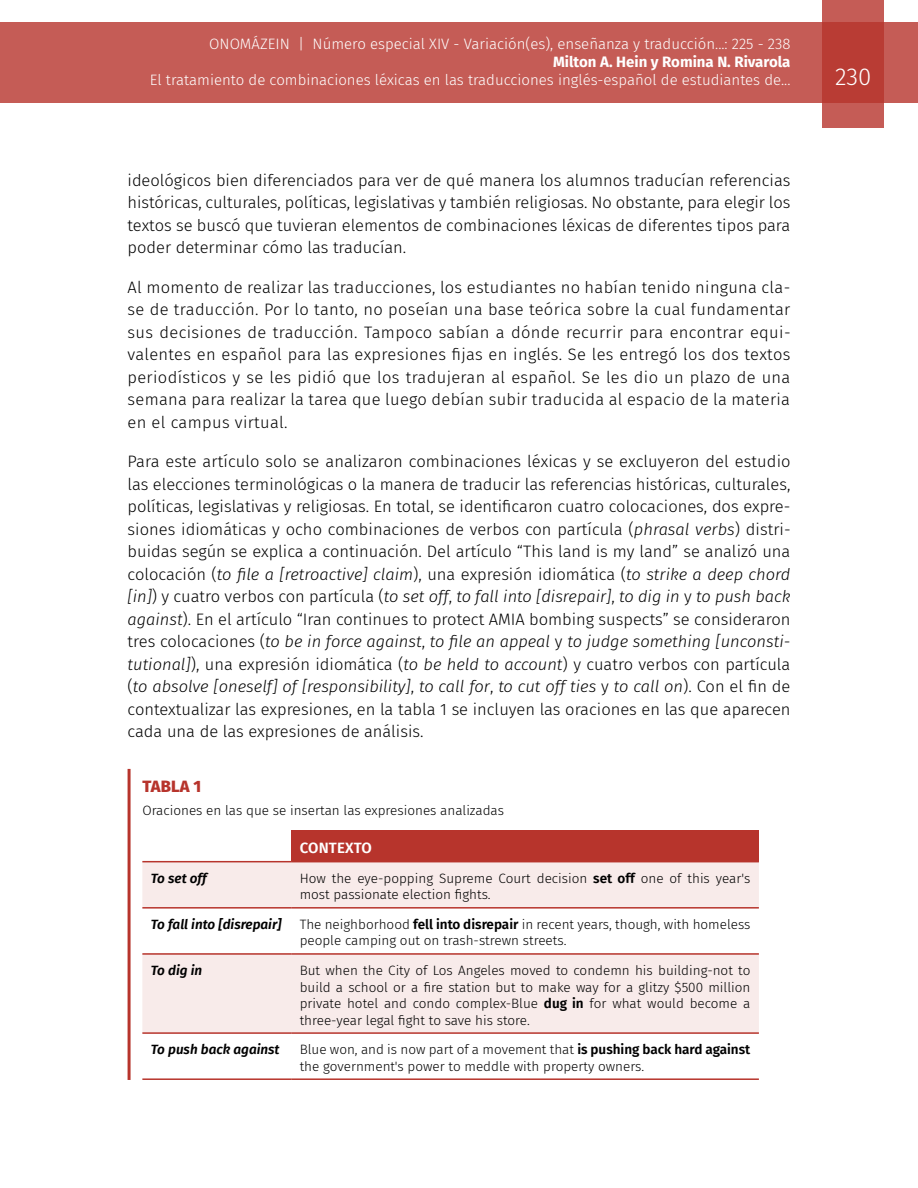
<style>
.page{position:relative;width:918px;height:1188px;background:#fff}
.page>*{position:absolute;margin:0;border:0;box-sizing:border-box;transform-origin:0 0}
.t1{font:300 24px "Fira Sans";color:#fff}
.t2{font:300 16.5px/22.5px "Fira Sans";color:#000;text-align:justify}
.t3{font:800 16.5px "Fira Sans";letter-spacing:.01em;color:#b7342c}
.t4{font:300 15px "Fira Sans";color:#fff}
.t5{font:700 15px "Fira Sans";color:#fff}
.t6{font:600 15px "Fira Sans";letter-spacing:.01em;color:#fff}
.t7{font:300 13.5px/16.5px "Fira Sans";color:#000}
.t8{font:italic 600 13.5px "Fira Sans";color:#000}
.s1{font-style:italic}
.s2{font-weight:600}
</style>
<div class="page">
<div style="left:0;top:23px;width:918px;height:80px;background:#c55c56"></div>
<svg style="left:822px;top:0;width:62px;height:128px;background:#bd4740"></svg>
<hr style="left:128px;top:769px;width:3px;height:311px;background:#b7342c">
<div style="left:291px;top:831px;width:468px;height:31px;background:#b7342c"></div>
<svg style="left:142px;top:862px;width:617px;height:170px;fill:#f8ebea"></svg>
<hr style="left:142px;top:953px;width:149px;height:2px;background:#b7342c">
<hr style="left:291px;top:953px;width:468px;height:2px;background:#b7342c">
<hr style="left:142px;top:1032px;width:149px;height:2px;background:#b7342c">
<hr style="left:291px;top:1032px;width:468px;height:2px;background:#b7342c">
<hr style="left:142px;top:1078px;width:149px;height:2px;background:#b7342c">
<hr style="left:291px;top:1078px;width:468px;height:2px;background:#b7342c">
<hr style="left:142px;top:861px;width:149px;height:1px;background:#b7342c">
<hr style="left:142px;top:907px;width:149px;height:2px;background:#b7342c">
<hr style="left:291px;top:907px;width:468px;height:2px;background:#b7342c">
<p class="t4" style="left:209px;top:34px;width:583px">ONOMÁZEIN | Número especial XIV - Variación(es), enseñanza y traducción...: 225 - 238</p>
<p class="t5" style="left:553px;top:50px;width:239px">Milton A. Hein y Romina N. Rivarola</p>
<p class="t4" style="left:150px;top:70px;width:642px">El tratamiento de combinaciones léxicas en las traducciones inglés-español de estudiantes de...</p>
<h1 class="t1" style="left:835px;top:60px;width:38px">230</h1>
<p class="t2" style="left:128px;top:168px;width:664px">ideológicos bien diferenciados para ver de qué manera los alumnos traducían referencias históricas, culturales, políticas, legislativas y también religiosas. No obstante, para elegir los textos se buscó que tuvieran elementos de combinaciones léxicas de diferentes tipos para poder determinar cómo las traducían.</p>
<p class="t2" style="left:128px;top:275px;width:665px">Al momento de realizar las traducciones, los estudiantes no habían tenido ninguna cla&shy;se de traducción. Por lo tanto, no poseían una base teórica sobre la cual fundamentar sus decisiones de traducción. Tampoco sabían a dónde recurrir para encontrar equi&shy;valentes en español para las expresiones fijas en inglés. Se les entregó los dos textos periodísticos y se les pidió que los tradujeran al español. Se les dio un plazo de una semana para realizar la tarea que luego debían subir traducida al espacio de la materia en el campus virtual.</p>
<p class="t2" style="left:128px;top:450px;width:665px">Para este artículo solo se analizaron combinaciones léxicas y se excluyeron del estudio las elecciones terminológicas o la manera de traducir las referencias históricas, culturales, políticas, legislativas y religiosas. En total, se identificaron cuatro colocaciones, dos expre&shy;siones idiomáticas y ocho combinaciones de verbos con partícula (<span class="s1">phrasal verbs</span>) distri&shy;buidas según se explica a continuación. Del artículo “This land is my land” se analizó una colocación (<span class="s1">to file a [retroactive] claim</span>), una expresión idiomática (<span class="s1">to strike a deep chord [in]</span>) y cuatro verbos con partícula (<span class="s1">to set off</span>, <span class="s1">to fall into [disrepair]</span>, <span class="s1">to dig in</span> y <span class="s1">to push back against</span>). En el artículo “Iran continues to protect AMIA bombing suspects” se consideraron tres colocaciones (<span class="s1">to be in force against</span>, <span class="s1">to file an appeal</span> y <span class="s1">to judge something [unconsti&shy;tutional]</span>), una expresión idiomática (<span class="s1">to be held to account</span>) y cuatro verbos con partícula (<span class="s1">to absolve [oneself] of [responsibility]</span>, <span class="s1">to call for</span>, <span class="s1">to cut off ties</span> y <span class="s1">to call on</span>). Con el fin de contextualizar las expresiones, en la tabla 1 se incluyen las oraciones en las que aparecen cada una de las expresiones de análisis.</p>
<p class="t3" style="left:142px;top:771px;width:60px">TABLA 1</p>
<p class="t7" style="left:142px;top:802px;width:363px">Oraciones en las que se insertan las expresiones analizadas</p>
<p class="t6" style="left:300px;top:836px;width:74px">CONTEXTO</p>
<p class="t8" style="left:151px;top:867px;width:57px">To set off</p>
<p class="t7" style="left:300px;top:870px;width:452px">How the eye-popping Supreme Court decision <span class="s2">set off</span> one of this year's most passionate election fights.</p>
<p class="t8" style="left:151px;top:913px;width:132px">To fall into [disrepair]</p>
<p class="t7" style="left:300px;top:916px;width:452px">The neighborhood <span class="s2">fell into disrepair</span> in recent years, though, with homeless people camping out on trash-strewn streets.</p>
<p class="t8" style="left:151px;top:959px;width:53px">To dig in</p>
<p class="t7" style="left:300px;top:962px;width:452px;text-align:justify">But when the City of Los Angeles moved to condemn his building-not to build a school or a fire station but to make way for a glitzy $500 million private hotel and condo complex-Blue <span class="s2">dug in</span> for what would become a three-year legal fight to save his store.</p>
<p class="t8" style="left:151px;top:1038px;width:130px">To push back against</p>
<p class="t7" style="left:300px;top:1041px;width:452px">Blue won, and is now part of a movement that <span class="s2">is pushing back hard against </span>the government's power to meddle with property owners.</p>
</div>
